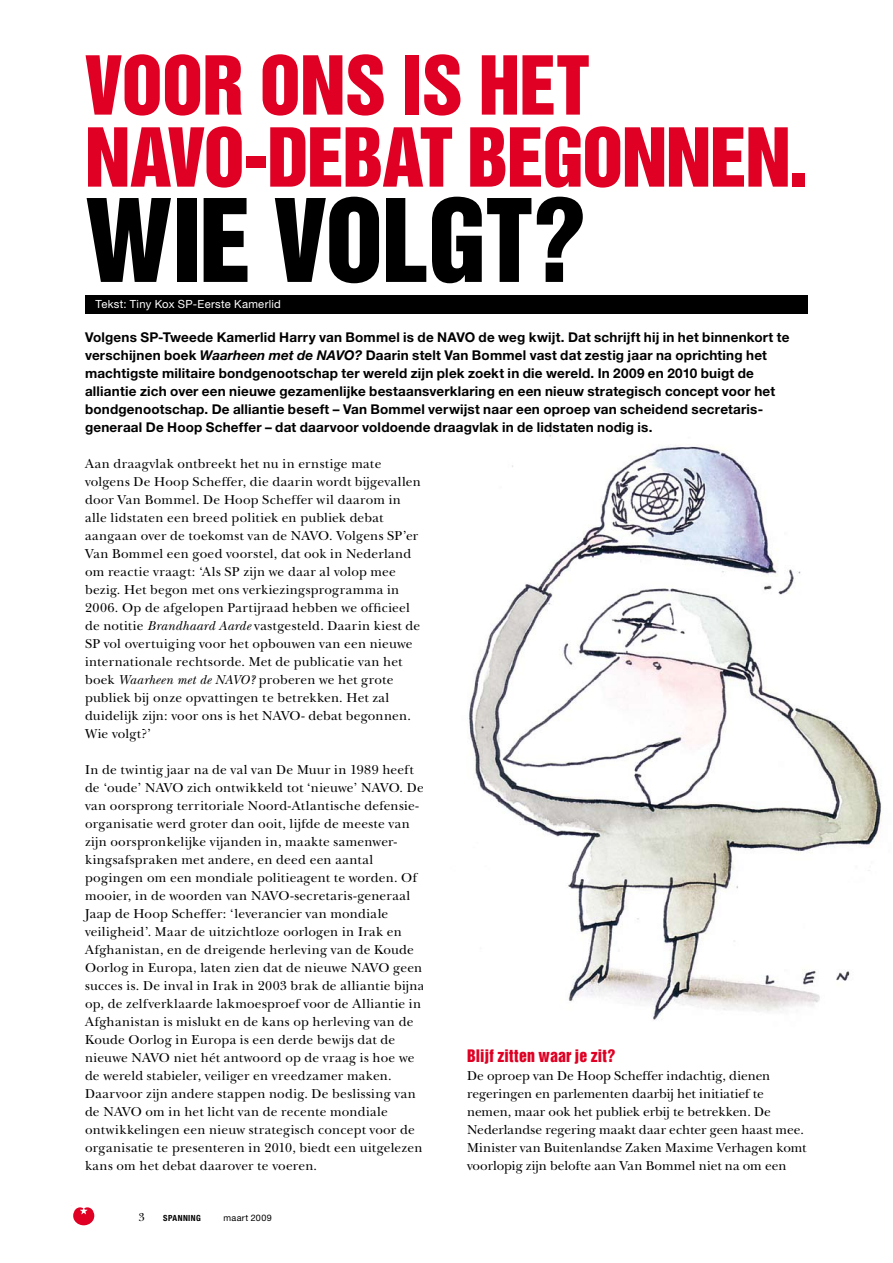
<style>
.page{position:relative;width:893px;height:1263px;background:#fff}
.page>*{position:absolute;margin:0;border:0;box-sizing:border-box;transform-origin:0 0}
.t1{font:105px "Helvetica Inserat LT Std";color:#000}
.t2{font:74.25px "Helvetica Inserat LT Std";color:#df0024}
.t3{font:15.75px "Helvetica Inserat LT Std";letter-spacing:.01em;color:#df0024}
.t4{font:13.5px/18px "New Baskerville Std";letter-spacing:.015em;color:#000}
.t5{font:700 13.5px/18px "Helvetica Neue LT Std";letter-spacing:.015em;color:#000}
.t6{font:12px "New Baskerville Std";color:#000}
.t7{font:11.25px "Helvetica Neue LT Std";letter-spacing:.025em;color:#fff}
.t8{font:9px "Helvetica Neue LT Std";letter-spacing:.04em;color:#000}
.t9{font:700 condensed 8.55px "Helvetica Neue LT Std";letter-spacing:.04em;color:#000}
.s1{font-style:italic}
</style>
<div class="page">
<svg style="left:73px;top:1207px;width:21px;height:18px"></svg>
<div style="left:85px;top:296px;width:723px;height:18px;background:#000"></div>
<img style="left:469px;top:435px;width:413px;height:585px">
<h2 class="t2" style="left:85px;top:41px;width:41px">VOOR</h2>
<h2 class="t2" style="left:260px;top:41px;width:42px">ONS</h2>
<h2 class="t2" style="left:402px;top:41px;width:114px">IS HET</h2>
<h2 class="t2" style="left:85px;top:113px;width:40px">NAVO</h2>
<h2 class="t2" style="left:244px;top:113px;width:304px">-DEBAT BEGONNEN</h2>
<h2 class="t2" style="left:790px;top:113px;width:20px">.</h2>
<h1 class="t1" style="left:85px;top:178px;width:242px">WIE VOLGT</h1>
<h1 class="t1" style="left:533px;top:178px;width:54px">?</h1>
<p class="t7" style="left:95px;top:298px;width:187px">Tekst: Tiny Kox SP-Eerste Kamerlid</p>
<p class="t5" style="left:85px;top:328px;width:706px">Volgens SP-Tweede Kamerlid Harry van Bommel is de NAVO de weg kwijt. Dat schrijft hij in het binnenkort te verschijnen boek <span class="s1">Waarheen met de NAVO?</span> Daarin stelt Van Bommel vast dat zestig jaar na oprichting het machtigste militaire bondgenootschap ter wereld zijn plek zoekt in die wereld. In 2009 en 2010 buigt de alliantie zich over een nieuwe gezamenlijke bestaansverklaring en een nieuw strategisch concept voor het bondgenootschap. De alliantie beseft – Van Bommel verwijst naar een oproep van scheidend secretaris&shy;generaal De Hoop Scheffer – dat daarvoor voldoende draagvlak in de lidstaten nodig is.</p>
<p class="t4" style="left:85px;top:455px;width:337px">Aan draagvlak ontbreekt het nu in ernstige mate volgens De Hoop Scheffer, die daarin wordt bijgevallen door Van Bommel. De Hoop Scheffer wil daarom in alle lidstaten een breed politiek en publiek debat aangaan over de toekomst van de NAVO. Volgens SP’er Van Bommel een goed voorstel, dat ook in Nederland om reactie vraagt: ‘Als SP zijn we daar al volop mee bezig. Het begon met ons verkiezingsprogramma in 2006. Op de afgelopen Partijraad hebben we officieel de notitie <span class="s1">Brandhaard Aarde</span> vastgesteld. Daarin kiest de SP vol overtuiging voor het opbouwen van een nieuwe internationale rechtsorde. Met de publicatie van het boek <span class="s1">Waarheen met de NAVO?</span> proberen we het grote publiek bij onze opvattingen te betrekken. Het zal duidelijk zijn: voor ons is het NAVO- debat begonnen.<br>Wie volgt?’</p>
<p class="t4" style="left:85px;top:761px;width:341px">In de twintig jaar na de val van De Muur in 1989 heeft de ‘oude’ NAVO zich ontwikkeld tot ‘nieuwe’ NAVO. De van oorsprong territoriale Noord-Atlantische defensie&shy;organisatie werd groter dan ooit, lijfde de meeste van zijn oorspronkelijke vijanden in, maakte samenwer&shy;kingsafspraken met andere, en deed een aantal pogingen om een mondiale politieagent te worden. Of mooier, in de woorden van NAVO-secretaris-generaal Jaap de Hoop Scheffer: ‘leverancier van mondiale veiligheid’. Maar de uitzichtloze oorlogen in Irak en Afghanistan, en de dreigende herleving van de Koude Oorlog in Europa, laten zien dat de nieuwe NAVO geen succes is. De inval in Irak in 2003 brak de alliantie bijna op, de zelfverklaarde lakmoesproef voor de Alliantie in Afghanistan is mislukt en de kans op herleving van de Koude Oorlog in Europa is een derde bewijs dat de nieuwe NAVO niet hét antwoord op de vraag is hoe we de wereld stabieler, veiliger en vreedzamer maken.<br>Daarvoor zijn andere stappen nodig. De beslissing van de NAVO om in het licht van de recente mondiale ontwikkelingen een nieuw strategisch concept voor de organisatie te presenteren in 2010, biedt een uitgelezen kans om het debat daarover te voeren.</p>
<p class="t6" style="left:138px;top:1210px;width:8px">3</p>
<p class="t9" style="left:163px;top:1213px;width:39px">SPANNING</p>
<p class="t8" style="left:223px;top:1212px;width:50px">maart 2009</p>
<p class="t3" style="left:467px;top:1046px;width:150px">Blijf zitten waar je zit?</p>
<p class="t4" style="left:467px;top:1067px;width:341px">De oproep van De Hoop Scheffer indachtig, dienen regeringen en parlementen daarbij het initiatief te nemen, maar ook het publiek erbij te betrekken. De Nederlandse regering maakt daar echter geen haast mee.<br>Minister van Buitenlandse Zaken Maxime Verhagen komt voorlopig zijn belofte aan Van Bommel niet na om een</p>
</div>
